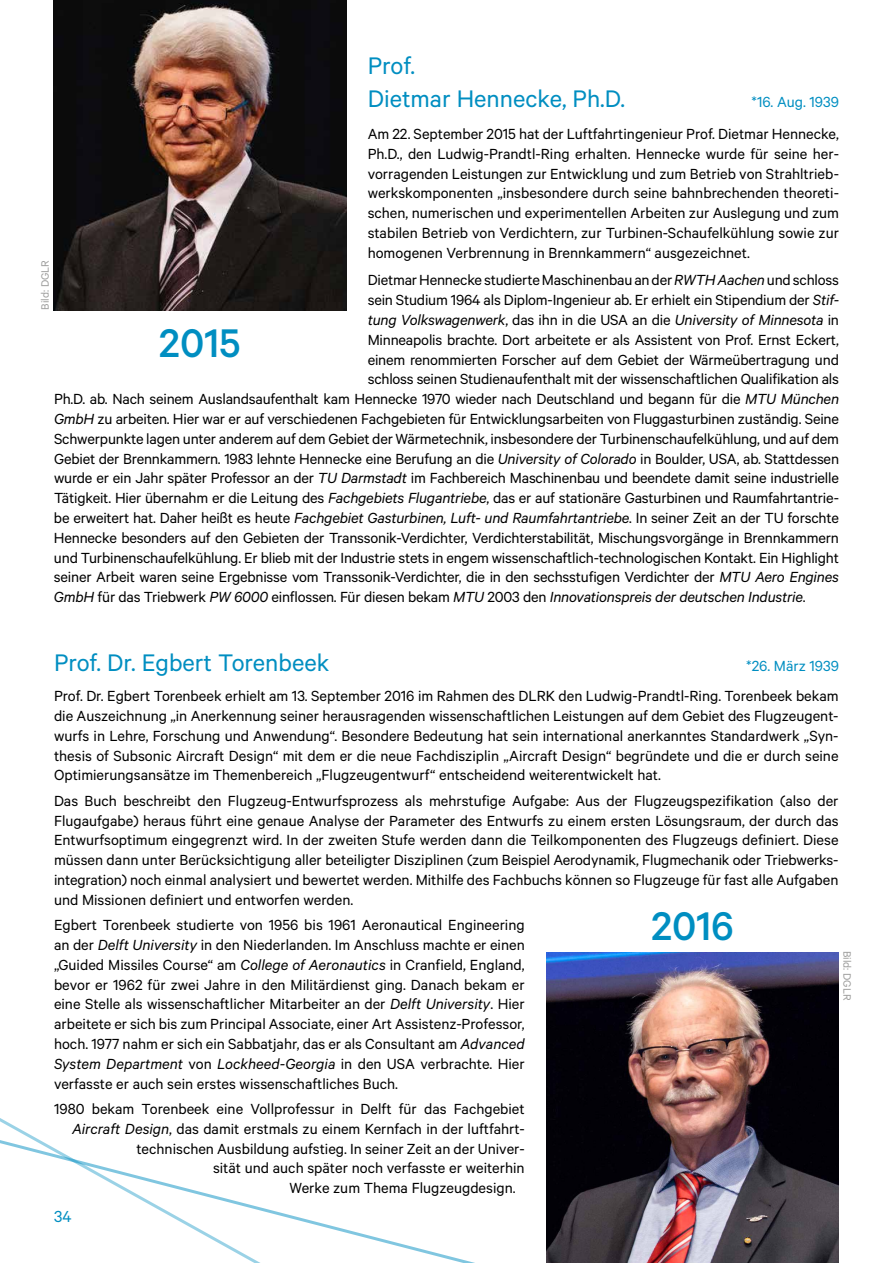
<style>
.page{position:relative;width:893px;height:1263px;background:#fff}
.page>*{position:absolute;margin:0;border:0;box-sizing:border-box;transform-origin:0 0}
.t1{font:500 45px "Calibre";color:#008ec1}
.t2{font:27px/32.4px "Calibre";color:#008ec1}
.t3{font:18px "Calibre";color:#008ec1}
.t4{font:16.5px/19.8px "Calibre";letter-spacing:-.01em;color:#000;text-align:justify}
.t5{font:italic 16.5px "Calibre";letter-spacing:-.01em;color:#000}
.t6{font:16.5px "Calibre";color:#008ec1}
.t7{font:12px "Calibre";color:#9d9d9c}
.s1{font-style:italic}
.s2{font-style:normal}
</style>
<div class="page">
<img style="left:53px;top:0;width:293px;height:310px">
<img style="left:546px;top:952px;width:293px;height:311px">
<svg style="left:286px;top:1214px;width:189px;height:49px"></svg>
<svg style="left:0;top:1118px;width:286px;height:145px"></svg>
<h2 class="t2" style="left:368px;top:49px;width:259px">Prof.<br>Dietmar Hennecke, Ph.D.</h2>
<p class="t6" style="left:751px;top:92px;width:89px">*16. Aug. 1939</p>
<p class="t4" style="left:368px;top:123px;width:473px">Am 22. September 2015 hat der Luftfahrtingenieur Prof. Dietmar Hennecke, Ph.D., den Ludwig-Prandtl-Ring erhalten. Hennecke wurde für seine her&shy;vorragenden Leistungen zur Entwicklung und zum Betrieb von Strahltrieb&shy;werkskomponenten „insbesondere durch seine bahnbrechenden theoreti&shy;schen, numerischen und experimentellen Arbeiten zur Auslegung und zum stabilen Betrieb von Verdichtern, zur Turbinen-Schaufelkühlung sowie zur homogenen Verbrennung in Brennkammern“ ausgezeichnet.</p>
<p class="t4" style="left:368px;top:270px;width:473px">Dietmar Hennecke studierte Maschinenbau an der <span class="s1">RWTH Aachen</span> und schloss</p>
<p class="t4" style="left:368px;top:290px;width:473px">sein Studium 1964 als Diplom-Ingenieur ab. Er erhielt ein Stipendium der <span class="s1">Stif-</span></p>
<p class="t5" style="left:368px;top:310px;width:473px">tung Volkswagenwerk<span class="s2">, das ihn in die USA an die</span> University of Minnesota <span class="s2">in</span></p>
<p class="t4" style="left:368px;top:329px;width:473px">Minneapolis brachte. Dort arbeitete er als Assistent von Prof. Ernst Eckert,</p>
<p class="t4" style="left:368px;top:349px;width:473px">einem renommierten Forscher auf dem Gebiet der Wärmeübertragung und</p>
<p class="t4" style="left:368px;top:369px;width:473px">schloss seinen Studienaufenthalt mit der wissenschaftlichen Qualifikation als</p>
<p class="t4" style="left:54px;top:389px;width:787px">Ph.D. ab. Nach seinem Auslandsaufenthalt kam Hennecke 1970 wieder nach Deutschland und begann für die <span class="s1">MTU München</span></p>
<p class="t4" style="left:54px;top:408px;width:786px"><span class="s1">GmbH</span> zu arbeiten. Hier war er auf verschiedenen Fachgebieten für Entwicklungsarbeiten von Fluggasturbinen zuständig. Seine</p>
<p class="t4" style="left:54px;top:428px;width:786px">Schwerpunkte lagen unter anderem auf dem Gebiet der Wärmetechnik, insbesondere der Turbinenschaufelkühlung, und auf dem</p>
<p class="t4" style="left:54px;top:448px;width:786px">Gebiet der Brennkammern. 1983 lehnte Hennecke eine Berufung an die <span class="s1">University of Colorado</span> in Boulder, USA, ab. Stattdessen</p>
<p class="t4" style="left:54px;top:468px;width:786px">wurde er ein Jahr später Professor an der <span class="s1">TU Darmstadt</span> im Fachbereich Maschinenbau und beendete damit seine industrielle</p>
<p class="t4" style="left:54px;top:488px;width:786px">Tätigkeit. Hier übernahm er die Leitung des <span class="s1">Fachgebiets Flugantriebe</span>, das er auf stationäre Gasturbinen und Raumfahrtantrie-</p>
<p class="t4" style="left:54px;top:507px;width:786px">be erweitert hat. Daher heißt es heute <span class="s1">Fachgebiet Gasturbinen, Luft- und Raumfahrtantriebe.</span> In seiner Zeit an der TU forschte</p>
<p class="t4" style="left:54px;top:527px;width:786px">Hennecke besonders auf den Gebieten der Transsonik-Verdichter, Verdichterstabilität, Mischungsvorgänge in Brennkammern</p>
<p class="t4" style="left:54px;top:547px;width:786px">und Turbinenschaufelkühlung. Er blieb mit der Industrie stets in engem wissenschaftlich-technologischen Kontakt. Ein Highlight</p>
<p class="t4" style="left:54px;top:567px;width:787px">seiner Arbeit waren seine Ergebnisse vom Transsonik-Verdichter, die in den sechsstufigen Verdichter der <span class="s1">MTU Aero Engines</span></p>
<p class="t5" style="left:54px;top:587px;width:753px">GmbH <span class="s2">für das Triebwerk</span> PW 6000 <span class="s2">einflossen. Für diesen bekam</span> MTU <span class="s2">2003 den</span> Innovationspreis der deutschen Industrie<span class="s2">.</span></p>
<p class="t7" style="left:38px;top:310px;width:51px;rotate:-90deg">Bild: DGLR</p>
<h1 class="t1" style="left:159px;top:317px;width:83px">2015</h1>
<h2 class="t2" style="left:54px;top:645px;width:277px">Prof. Dr. Egbert Torenbeek</h2>
<p class="t6" style="left:746px;top:656px;width:94px">*26. März 1939</p>
<p class="t4" style="left:54px;top:686px;width:786px">Prof. Dr. Egbert Torenbeek erhielt am 13. September 2016 im Rahmen des DLRK den Ludwig-Prandtl-Ring. Torenbeek bekam die Auszeichnung „in Anerkennung seiner herausragenden wissenschaftlichen Leistungen auf dem Gebiet des Flugzeugent&shy;wurfs in Lehre, Forschung und Anwendung“. Besondere Bedeutung hat sein international anerkanntes Standardwerk „Syn&shy;thesis of Subsonic Aircraft Design“ mit dem er die neue Fachdisziplin „Aircraft Design“ begründete und die er durch seine Optimierungsansätze im Themenbereich „Flugzeugentwurf“ entscheidend weiterentwickelt hat.</p>
<p class="t4" style="left:54px;top:790px;width:786px">Das Buch beschreibt den Flugzeug-Entwurfsprozess als mehrstufige Aufgabe: Aus der Flugzeugspezifikation (also der Flugaufgabe) heraus führt eine genaue Analyse der Parameter des Entwurfs zu einem ersten Lösungsraum, der durch das Entwurfsoptimum eingegrenzt wird. In der zweiten Stufe werden dann die Teilkomponenten des Flugzeugs definiert. Diese müssen dann unter Berücksichtigung aller beteiligter Disziplinen (zum Beispiel Aerodynamik, Flugmechanik oder Triebwerks&shy;integration) noch einmal analysiert und bewertet werden. Mithilfe des Fachbuchs können so Flugzeuge für fast alle Aufgaben und Missionen definiert und entworfen werden.</p>
<p class="t4" style="left:54px;top:914px;width:472px">Egbert Torenbeek studierte von 1956 bis 1961 Aeronautical Engineering an der <span class="s1">Delft University</span> in den Niederlanden. Im Anschluss machte er einen „Guided Missiles Course“ am <span class="s1">College of Aeronautics</span> in Cranfield, England, bevor er 1962 für zwei Jahre in den Militärdienst ging. Danach bekam er eine Stelle als wissenschaftlicher Mitarbeiter an der <span class="s1">Delft University</span>. Hier arbeitete er sich bis zum Principal Associate, einer Art Assistenz-Professor, hoch. 1977 nahm er sich ein Sabbatjahr, das er als Consultant am <span class="s1">Advanced System Department</span> von <span class="s1">Lockheed-Georgia</span> in den USA verbrachte. Hier verfasste er auch sein erstes wissenschaftliches Buch.</p>
<p class="t4" style="left:54px;top:1098px;width:472px">1980 bekam Torenbeek eine Vollprofessur in Delft für das Fachgebiet</p>
<p class="t4" style="left:72px;top:1118px;width:454px"><span class="s1">Aircraft Design</span>, das damit erstmals zu einem Kernfach in der luftfahrt-</p>
<p class="t4" style="left:136px;top:1138px;width:390px">technischen Ausbildung aufstieg. In seiner Zeit an der Univer-</p>
<p class="t4" style="left:213px;top:1158px;width:313px">sität und auch später noch verfasste er weiterhin</p>
<p class="t4" style="left:289px;top:1177px;width:228px">Werke zum Thema Flugzeugdesign.</p>
<h1 class="t1" style="left:651px;top:899px;width:84px">2016</h1>
<p class="t7" style="left:854px;top:951px;width:51px;rotate:90deg">Bild: DGLR</p>
<p class="t3" style="left:54px;top:1206px;width:19px">34</p>
</div>
